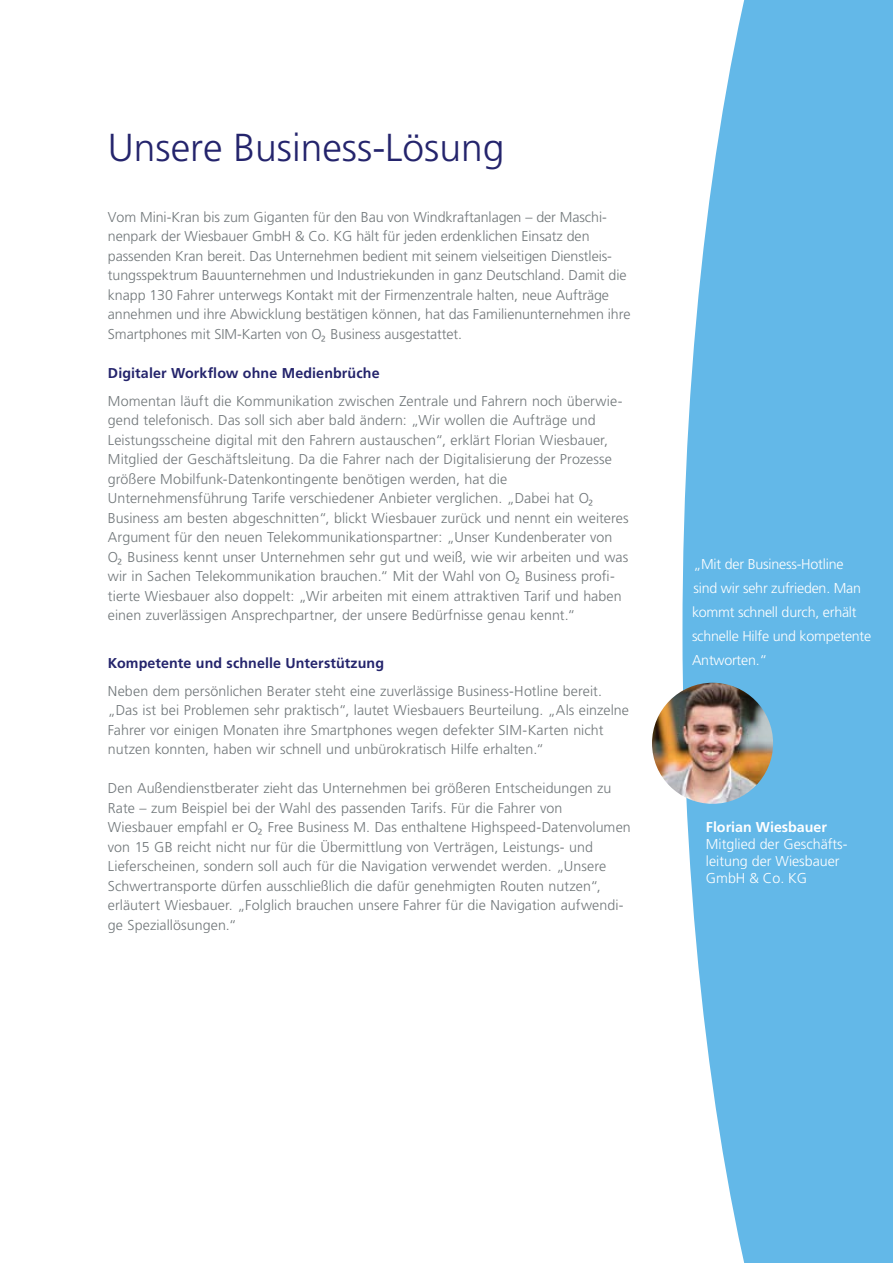
<style>
.page{position:relative;width:893px;height:1263px;background:#fff}
.page>*{position:absolute;margin:0;border:0;box-sizing:border-box;transform-origin:0 0}
.t1{font:300 39px "O2 Frutiger";color:#24246c}
.t2{font:300 14.25px/19.5px "O2 Frutiger";letter-spacing:.005em;color:#71777a}
.t3{font:300 14.25px/24px "O2 Frutiger";letter-spacing:-.015em;color:#fff}
.t4{font:700 14.25px "O2 Frutiger";letter-spacing:.005em;color:#24246c}
.t5{font:700 14.25px "O2 Frutiger";color:#fff}
</style>
<div class="page">
<svg style="left:682px;top:0;width:211px;height:1263px;background:#72beea"></svg>
<img style="left:652px;top:683px;width:121px;height:121px;border-radius:61px">
<h1 class="t1" style="left:108px;top:126px;width:398px">Unsere Business-Lösung</h1>
<p class="t2" style="left:108px;top:207px;width:524px">Vom Mini-Kran bis zum Giganten für den Bau von Windkraftanlagen – der Maschi&shy;nenpark der Wiesbauer GmbH &amp; Co. KG hält für jeden erdenklichen Einsatz den passenden Kran bereit. Das Unternehmen bedient mit seinem vielseitigen Dienstleis&shy;tungsspektrum Bauunternehmen und Industriekunden in ganz Deutschland. Damit die knapp 130 Fahrer unterwegs Kontakt mit der Firmenzentrale halten, neue Aufträge annehmen und ihre Abwicklung bestätigen können, hat das Familienunternehmen ihre Smartphones mit SIM-Karten von œ Business ausgestattet.</p>
<p class="t4" style="left:108px;top:364px;width:273px">Digitaler Workflow ohne Medienbrüche</p>
<p class="t2" style="left:108px;top:391px;width:522px">Momentan läuft die Kommunikation zwischen Zentrale und Fahrern noch überwie&shy;gend telefonisch. Das soll sich aber bald ändern: „Wir wollen die Aufträge und Leistungsscheine digital mit den Fahrern austauschen“, erklärt Florian Wiesbauer, Mitglied der Geschäftsleitung. Da die Fahrer nach der Digitalisierung der Prozesse größere Mobilfunk-Datenkontingente benötigen werden, hat die Unternehmensführung Tarife verschiedener Anbieter verglichen. „Dabei hat œ Business am besten abgeschnitten“, blickt Wiesbauer zurück und nennt ein weiteres Argument für den neuen Telekommunikationspartner: „Unser Kundenberater von œ Business kennt unser Unternehmen sehr gut und weiß, wie wir arbeiten und was wir in Sachen Telekommunikation brauchen.“ Mit der Wahl von œ Business profi&shy;tierte Wiesbauer also doppelt: „Wir arbeiten mit einem attraktiven Tarif und haben einen zuverlässigen Ansprechpartner, der unsere Bedürfnisse genau kennt.“</p>
<p class="t4" style="left:108px;top:654px;width:278px">Kompetente und schnelle Unterstützung</p>
<p class="t2" style="left:108px;top:681px;width:523px">Neben dem persönlichen Berater steht eine zuverlässige Business-Hotline bereit. „Das ist bei Problemen sehr praktisch“, lautet Wiesbauers Beurteilung. „Als einzelne Fahrer vor einigen Monaten ihre Smartphones wegen defekter SIM-Karten nicht nutzen konnten, haben wir schnell und unbürokratisch Hilfe erhalten.“</p>
<p class="t2" style="left:108px;top:778px;width:524px">Den Außendienstberater zieht das Unternehmen bei größeren Entscheidungen zu Rate – zum Beispiel bei der Wahl des passenden Tarifs. Für die Fahrer von Wiesbauer empfahl er œ Free Business M. Das enthaltene Highspeed-Datenvolumen von 15 GB reicht nicht nur für die Übermittlung von Verträgen, Leistungs- und Lieferscheinen, sondern soll auch für die Navigation verwendet werden. „Unsere Schwertransporte dürfen ausschließlich die dafür genehmigten Routen nutzen“, erläutert Wiesbauer. „Folglich brauchen unsere Fahrer für die Navigation aufwendi&shy;ge Speziallösungen.“</p>
<p class="t3" style="left:692px;top:552px;width:181px">„Mit der Business-Hotline<br>sind wir sehr zufrieden. Man kommt schnell durch, erhält schnelle Hilfe und kompetente<br>Antworten.“</p>
<p class="t5" style="left:706px;top:818px;width:123px">Florian Wiesbauer</p>
<p class="t3" style="left:706px;top:835px;width:143px;line-height:17.1px">Mitglied der Geschäfts&shy;leitung der Wiesbauer<br>GmbH &amp; Co. KG</p>
</div>
